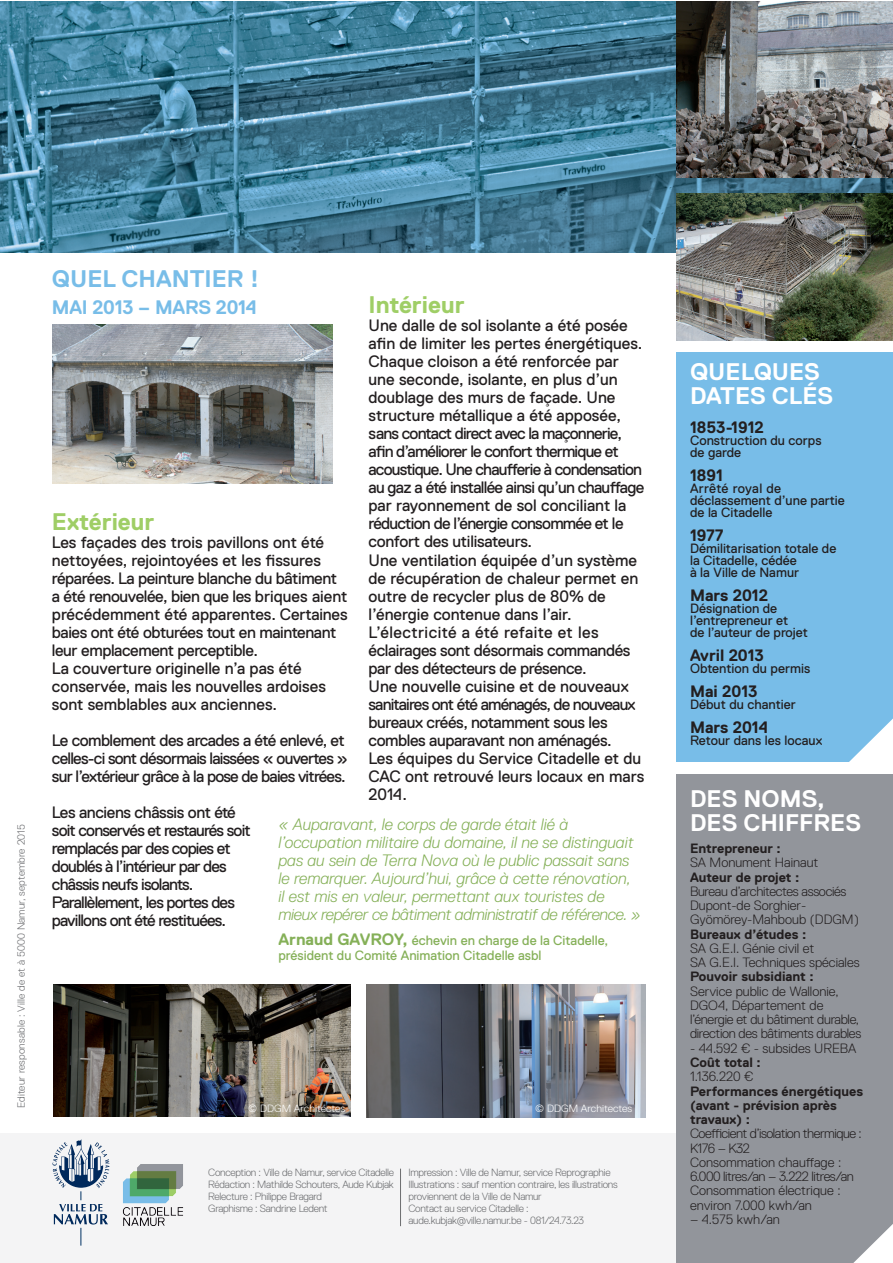
<style>
.page{position:relative;width:893px;height:1263px;background:#fff}
.page>*{position:absolute;margin:0;border:0;box-sizing:border-box;transform-origin:0 0}
.t1{font:700 24px/24px "Replica Std";color:#fff}
.t2{font:700 24px "Replica Std";color:#9fce66}
.t3{font:700 24px "Replica Std";color:#78bde8}
.t4{font:700 19.5px "Replica Std";letter-spacing:-.01em;color:#78bde8}
.t5{font:16.5px/18px "Replica Std";letter-spacing:-.025em;color:#231f20}
.t6{font:italic 300 16.5px/18px "Replica Std";color:#85b058}
.t7{font:16.5px/18px "Replica Std";letter-spacing:-.05em;color:#231f20}
.t8{font:16.5px/18px "Replica Std";letter-spacing:-.045em;color:#231f20}
.t9{font:700 16.5px "Replica Std";color:#231f20}
.t10{font:300 13.5px/14.2px "Replica Std";color:#231f20}
.t11{font:13.5px/12px "Replica Std";color:#231f20}
.t12{font:700 13.5px/14.2px "Replica Std";color:#231f20}
.t13{font:300 13.5px/14.2px "Replica Std";letter-spacing:-.025em;color:#231f20}
.t14{font:13.5px/15px "Replica Std";color:#85b058}
.t15{font:300 10.5px/12px "Replica Std";letter-spacing:-.025em;color:#6c6d70}
.t16{font:300 10.5px "Replica Std";letter-spacing:.01em;color:#6c6d70}
.t17{font:300 10.5px "Replica Std";color:#fff}
.s1{font-weight:700;font-size:16.5px}
</style>
<div class="page">
<div style="left:0;top:1133px;width:677px;height:130px;background:#f4f4f5"></div>
<img style="left:122px;top:1164px;width:62px;height:62px">
<svg style="left:52px;top:1139px;width:57px;height:106px"></svg>
<img style="left:0;top:1px;width:892px;height:483px">
<div style="left:0;top:254px;width:892px;height:128px;background:#fff"></div>
<div style="left:676px;top:352px;width:216px;height:410px;background:#78bde8"></div>
<img style="left:52px;top:325px;width:280px;height:158px">
<img style="left:676px;top:193px;width:216px;height:147px">
<img style="left:676px;top:1px;width:216px;height:176px">
<div style="left:676px;top:774px;width:216px;height:489px;background:#92959b"></div>
<img style="left:367px;top:985px;width:279px;height:132px">
<img style="left:54px;top:985px;width:297px;height:132px">
<svg style="left:849px;top:719px;width:43px;height:43px"></svg>
<svg style="left:853px;top:1225px;width:39px;height:38px"></svg>
<hr style="left:400px;top:1169px;width:1px;height:57px;background:#6c6d70">
<p class="t16" style="left:15px;top:1108px;width:285px;rotate:-90deg">Editeur responsable : Ville de et à 5000 Namur, septembre 2015</p>
<h1 class="t3" style="left:52px;top:265px;width:209px">QUEL CHANTIER !</h1>
<p class="t4" style="left:52px;top:296px;width:207px">MAI 2013 – MARS 2014</p>
<h1 class="t2" style="left:368px;top:292px;width:97px">Intérieur</h1>
<p class="t5" style="left:368px;top:317px;width:277px">Une dalle de sol isolante a été posée afin de limiter les pertes énergétiques.<br>Chaque cloison a été renforcée par une seconde, isolante, en plus d’un doublage des murs de façade. Une structure métallique a été apposée, sans contact direct avec la maçonnerie, afin d’améliorer le confort thermique et acoustique. Une chaufferie à condensation au gaz a été installée ainsi qu’un chauffage par rayonnement de sol conciliant la réduction de l’énergie consommée et le confort des utilisateurs.<br>Une ventilation équipée d’un système de récupération de chaleur permet en outre de recycler plus de 80% de l’énergie contenue dans l’air.<br>L’électricité a été refaite et les éclairages sont désormais commandés par des détecteurs de présence.<br>Une nouvelle cuisine et de nouveaux sanitaires ont été aménagés, de nouveaux bureaux créés, notamment sous les combles auparavant non aménagés.<br>Les équipes du Service Citadelle et du CAC ont retrouvé leurs locaux en mars 2014.</p>
<p class="t6" style="left:279px;top:815px;width:364px">« Auparavant, le corps de garde était lié à l’occupation militaire du domaine, il ne se distinguait pas au sein de Terra Nova où le public passait sans le remarquer. Aujourd’hui, grâce à cette rénovation,<br>il est mis en valeur, permettant aux touristes de mieux repérer ce bâtiment administratif de référence. »</p>
<p class="t14" style="left:279px;top:933px;width:331px"><span class="s1">Arnaud GAVROY,</span> échevin en charge de la Citadelle, président du Comité Animation Citadelle asbl</p>
<h1 class="t2" style="left:52px;top:508px;width:104px">Extérieur</h1>
<p class="t5" style="left:52px;top:533px;width:297px">Les façades des trois pavillons ont été nettoyées, rejointoyées et les fissures réparées. La peinture blanche du bâtiment a été renouvelée, bien que les briques aient précédemment été apparentes. Certaines baies ont été obturées tout en maintenant leur emplacement perceptible.<br>La couverture originelle n’a pas été conservée, mais les nouvelles ardoises sont semblables aux anciennes.</p>
<p class="t8" style="left:52px;top:731px;width:298px">Le comblement des arcades a été enlevé, et celles-ci sont désormais laissées « ouvertes » sur l’extérieur grâce à la pose de baies vitrées.</p>
<p class="t7" style="left:52px;top:803px;width:200px">Les anciens châssis ont été soit conservés et restaurés soit remplacés par des copies et doublés à l’intérieur par des châssis neufs isolants.<br>Parallèlement, les portes des pavillons ont été restituées.</p>
<p class="t17" style="left:248px;top:1102px;width:99px">© DDGM Architectes</p>
<p class="t17" style="left:535px;top:1103px;width:99px">© DDGM Architectes</p>
<p class="t15" style="left:208px;top:1166px;width:187px">Conception : Ville de Namur, service Citadelle Rédaction : Mathilde Schouters, Aude Kubjak Relecture : Philippe Bragard<br>Graphisme : Sandrine Ledent</p>
<p class="t15" style="left:408px;top:1166px;width:211px">Impression : Ville de Namur, service Reprographie Illustrations : sauf mention contraire, les illustrations proviennent de la Ville de Namur<br>Contact au service Citadelle : aude.kubjak@ville.namur.be - 081/24.73.23</p>
<h1 class="t1" style="left:690px;top:360px;width:145px">QUELQUES<br>DATES CLÉS</h1>
<p class="t9" style="left:690px;top:418px;width:75px">1853-1912</p>
<p class="t11" style="left:690px;top:434px;width:133px">Construction du corps de garde</p>
<p class="t9" style="left:690px;top:466px;width:34px">1891</p>
<p class="t11" style="left:690px;top:482px;width:156px">Arrêté royal de déclassement d’une partie de la Citadelle</p>
<p class="t9" style="left:690px;top:526px;width:35px">1977</p>
<p class="t11" style="left:690px;top:542px;width:148px">Démilitarisation totale de la Citadelle, cédée<br>à la Ville de Namur</p>
<p class="t9" style="left:690px;top:586px;width:80px">Mars 2012</p>
<p class="t11" style="left:690px;top:602px;width:119px">Désignation de l’entrepreneur et<br>de l’auteur de projet</p>
<p class="t9" style="left:690px;top:646px;width:75px">Avril 2013</p>
<p class="t11" style="left:690px;top:662px;width:122px">Obtention du permis</p>
<p class="t9" style="left:690px;top:682px;width:69px">Mai 2013</p>
<p class="t11" style="left:690px;top:698px;width:107px">Début du chantier</p>
<p class="t9" style="left:690px;top:718px;width:80px">Mars 2014</p>
<p class="t11" style="left:690px;top:734px;width:134px">Retour dans les locaux</p>
<h1 class="t1" style="left:690px;top:786px;width:173px">DES NOMS,<br>DES CHIFFRES</h1>
<p class="t12" style="left:690px;top:841px;width:92px">Entrepreneur :</p>
<p class="t10" style="left:690px;top:856px;width:130px">SA Monument Hainaut</p>
<p class="t12" style="left:690px;top:870px;width:111px">Auteur de projet :</p>
<p class="t10" style="left:690px;top:884px;width:170px">Bureau d’architectes associés<br>Dupont-de Sorghier-<br>Gyömörey-Mahboub (DDGM)</p>
<p class="t12" style="left:690px;top:927px;width:118px">Bureaux d’études :</p>
<p class="t10" style="left:690px;top:941px;width:171px">SA G.E.I. Génie civil et<br>SA G.E.I. Techniques spéciales</p>
<p class="t12" style="left:690px;top:970px;width:125px">Pouvoir subsidiant :</p>
<p class="t13" style="left:690px;top:984px;width:173px">Service public de Wallonie,<br>DGO4, Département de l’énergie et du bâtiment durable, direction des bâtiments durables</p>
<p class="t10" style="left:690px;top:1041px;width:168px">- 44.592 € - subsides UREBA</p>
<p class="t12" style="left:690px;top:1055px;width:72px">Coût total :</p>
<p class="t10" style="left:690px;top:1069px;width:65px">1.136.220 €</p>
<p class="t12" style="left:690px;top:1084px;width:175px">Performances énergétiques (avant - prévision après travaux) :</p>
<p class="t10" style="left:690px;top:1126px;width:173px">Coefficient d’isolation thermique :<br>K176 – K32<br>Consommation chauffage :<br>6.000 litres/an – 3.222 litres/an<br>Consommation électrique : environ 7.000 kwh/an</p>
<p class="t10" style="left:690px;top:1212px;width:91px">– 4.575 kwh/an</p>
</div>
